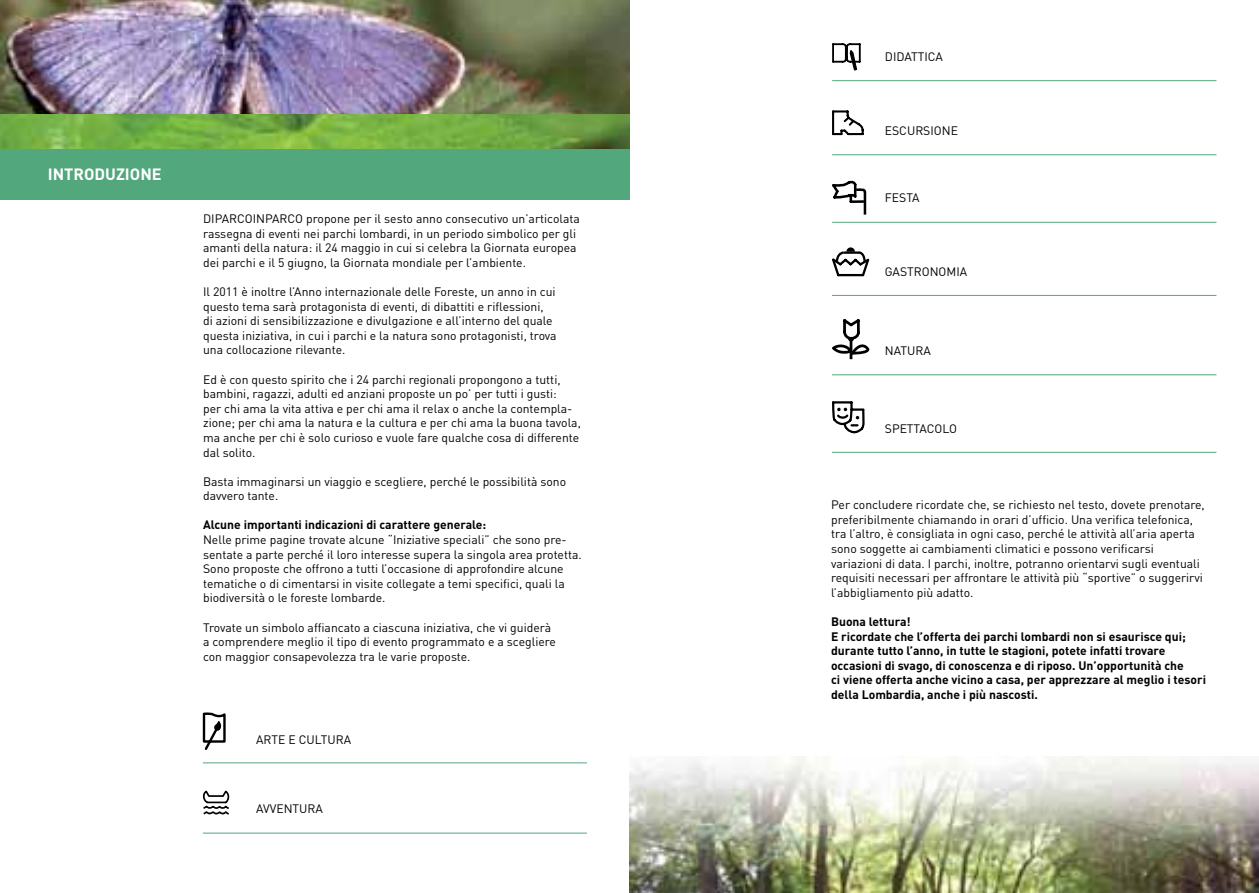
<style>
.page{position:relative;width:1259px;height:893px;background:#fff}
.page>*{position:absolute;margin:0;border:0;box-sizing:border-box;transform-origin:0 0}
.t1{font:700 16.2px "DIN";color:#fff}
.t2{font:12.15px/14.5px "DIN";color:#000}
.t3{font:700 12.15px/14.5px "DIN";color:#000}
</style>
<div class="page">
<img style="left:0;top:0;width:629px;height:149px">
<div style="left:0;top:149px;width:629px;height:51px;background:#52a77c"></div>
<img style="left:629px;top:756px;width:630px;height:137px">
<svg style="left:203px;top:712px;width:23px;height:38px"></svg>
<svg style="left:203px;top:791px;width:26px;height:24px"></svg>
<hr style="left:203px;top:762px;width:384px;height:1px;background:#52a77c">
<hr style="left:203px;top:833px;width:384px;height:1px;background:#52a77c">
<svg style="left:832px;top:181px;width:34px;height:34px"></svg>
<svg style="left:832px;top:247px;width:37px;height:29px"></svg>
<hr style="left:849px;top:340px;width:3px;height:19px;background:#000">
<svg style="left:832px;top:319px;width:37px;height:38px"></svg>
<svg style="left:832px;top:401px;width:32px;height:32px"></svg>
<hr style="left:832px;top:80px;width:384px;height:1px;background:#52a77c">
<hr style="left:832px;top:222px;width:384px;height:1px;background:#52a77c">
<hr style="left:832px;top:154px;width:384px;height:1px;background:#52a77c">
<hr style="left:832px;top:295px;width:384px;height:1px;background:#52a77c">
<hr style="left:832px;top:374px;width:384px;height:1px;background:#52a77c">
<hr style="left:832px;top:452px;width:384px;height:1px;background:#52a77c">
<svg style="left:832px;top:43px;width:28px;height:28px"></svg>
<svg style="left:832px;top:110px;width:31px;height:25px"></svg>
<h1 class="t1" style="left:48px;top:163px;width:115px">INTRODUZIONE</h1>
<p class="t2" style="left:203px;top:211px;width:378px">DIPARCOINPARCO propone per il sesto anno consecutivo un’articolata rassegna di eventi nei parchi lombardi, in un periodo simbolico per gli amanti della natura: il 24 maggio in cui si celebra la Giornata europea dei parchi e il 5 giugno, la Giornata mondiale per l’ambiente.</p>
<p class="t2" style="left:203px;top:284px;width:355px">Il 2011 è inoltre l’Anno internazionale delle Foreste, un anno in cui questo tema sarà protagonista di eventi, di dibattiti e riflessioni,<br>di azioni di sensibilizzazione e divulgazione e all’interno del quale questa iniziativa, in cui i parchi e la natura sono protagonisti, trova una collocazione rilevante.</p>
<p class="t2" style="left:203px;top:372px;width:379px">Ed è con questo spirito che i 24 parchi regionali propongono a tutti, bambini, ragazzi, adulti ed anziani proposte un po’ per tutti i gusti:<br>per chi ama la vita attiva e per chi ama il relax o anche la contempla&shy;zione; per chi ama la natura e la cultura e per chi ama la buona tavola, ma anche per chi è solo curioso e vuole fare qualche cosa di differente dal solito.</p>
<p class="t2" style="left:203px;top:474px;width:365px">Basta immaginarsi un viaggio e scegliere, perché le possibilità sono davvero tante.</p>
<p class="t3" style="left:203px;top:517px;width:285px">Alcune importanti indicazioni di carattere generale:</p>
<p class="t2" style="left:203px;top:532px;width:380px">Nelle prime pagine trovate alcune “Iniziative speciali” che sono pre&shy;sentate a parte perché il loro interesse supera la singola area protetta.<br>Sono proposte che offrono a tutti l’occasione di approfondire alcune tematiche o di cimentarsi in visite collegate a temi specifici, quali la biodiversità o le foreste lombarde.</p>
<p class="t2" style="left:203px;top:620px;width:354px">Trovate un simbolo affiancato a ciascuna iniziativa, che vi guiderà a comprendere meglio il tipo di evento programmato e a scegliere con maggior consapevolezza tra le varie proposte.</p>
<p class="t2" style="left:256px;top:732px;width:97px">ARTE E CULTURA</p>
<p class="t2" style="left:256px;top:801px;width:68px">AVVENTURA</p>
<p class="t2" style="left:885px;top:49px;width:60px">DIDATTICA</p>
<p class="t2" style="left:885px;top:123px;width:75px">ESCURSIONE</p>
<p class="t2" style="left:885px;top:190px;width:36px">FESTA</p>
<p class="t2" style="left:885px;top:265px;width:84px">GASTRONOMIA</p>
<p class="t2" style="left:885px;top:343px;width:47px">NATURA</p>
<p class="t2" style="left:885px;top:421px;width:74px">SPETTACOLO</p>
<p class="t2" style="left:831px;top:497px;width:375px">Per concludere ricordate che, se richiesto nel testo, dovete prenotare, preferibilmente chiamando in orari d’ufficio. Una verifica telefonica, tra l’altro, è consigliata in ogni caso, perché le attività all’aria aperta sono soggette ai cambiamenti climatici e possono verificarsi variazioni di data. I parchi, inoltre, potranno orientarvi sugli eventuali requisiti necessari per affrontare le attività più “sportive” o suggerirvi l’abbigliamento più adatto.</p>
<p class="t3" style="left:831px;top:614px;width:376px">Buona lettura!<br>E ricordate che l’offerta dei parchi lombardi non si esaurisce qui; durante tutto l’anno, in tutte le stagioni, potete infatti trovare occasioni di svago, di conoscenza e di riposo. Un’opportunità che<br>ci viene offerta anche vicino a casa, per apprezzare al meglio i tesori della Lombardia, anche i più nascosti.</p>
</div>
